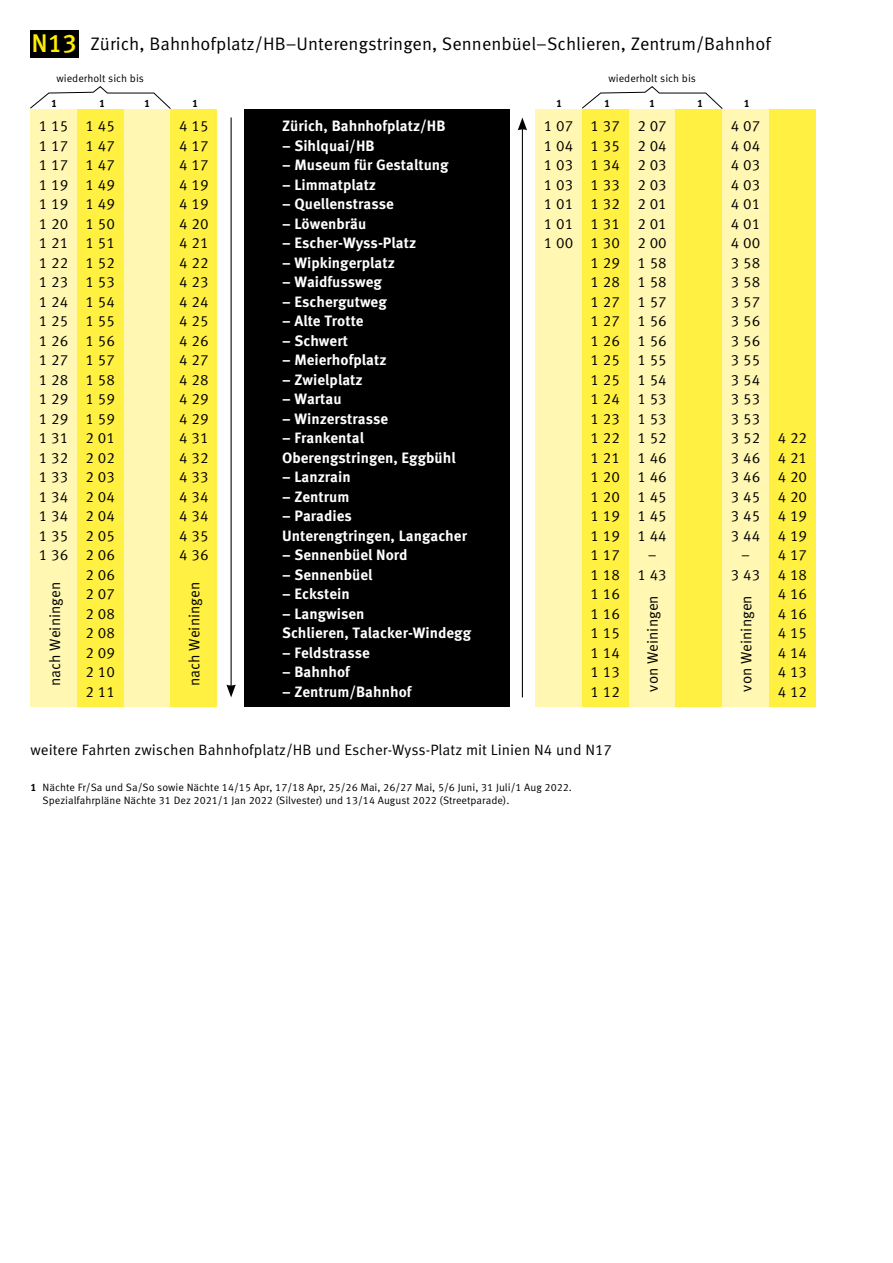
<style>
.page{position:relative;width:893px;height:1263px;background:#fff}
.page>*{position:absolute;margin:0;border:0;box-sizing:border-box;transform-origin:0 0}
.t1{font:18.15px "Meta OT";color:#000}
.t2{font:15px/19.5px "Meta OT";color:#000;text-align:justify}
.t3{font:700 15px/19.5px "Meta OT";color:#fff}
.t4{font:10.65px/12.8px "Meta OT";color:#000}
.t5{font:700 10.65px "Meta OT";color:#000}
.s1{font-weight:500;font-size:25.5px;color:#ffed00}
.s2{font-weight:700}
</style>
<div class="page">
<div style="left:30px;top:109px;width:47px;height:598px;background:#fff7b2"></div>
<div style="left:535px;top:109px;width:47px;height:598px;background:#fff7b2"></div>
<div style="left:124px;top:109px;width:47px;height:598px;background:#fff7b2"></div>
<div style="left:629px;top:109px;width:46px;height:598px;background:#fff7b2"></div>
<div style="left:722px;top:109px;width:47px;height:598px;background:#fff7b2"></div>
<div style="left:77px;top:109px;width:47px;height:598px;background:#fff042"></div>
<div style="left:582px;top:109px;width:47px;height:598px;background:#fff042"></div>
<div style="left:171px;top:109px;width:46px;height:598px;background:#fff042"></div>
<div style="left:675px;top:109px;width:47px;height:598px;background:#fff042"></div>
<div style="left:769px;top:109px;width:47px;height:598px;background:#fff042"></div>
<div style="left:244px;top:110px;width:266px;height:597px;background:#000"></div>
<hr style="left:231px;top:117px;width:1px;height:570px;background:#000">
<svg style="left:226px;top:684px;width:10px;height:13px"></svg>
<hr style="left:522px;top:128px;width:1px;height:569px;background:#000">
<svg style="left:518px;top:117px;width:9px;height:13px"></svg>
<div style="left:30px;top:30px;width:48px;height:27px;background:#000"></div>
<svg style="left:30px;top:86px;width:141px;height:23px"></svg>
<svg style="left:582px;top:86px;width:141px;height:23px"></svg>
<p class="t1" style="left:32px;top:32px;width:741px"><span class="s1">N13</span> Zürich, Bahnhofplatz/HB–Unterengstringen, Sennenbüel–Schlieren, Zentrum/Bahnhof</p>
<p class="t4" style="left:56px;top:72px;width:89px">wiederholt sich bis</p>
<p class="t4" style="left:608px;top:72px;width:89px">wiederholt sich bis</p>
<p class="t5" style="left:51px;top:96px;width:8px">1</p>
<p class="t5" style="left:99px;top:96px;width:8px">1</p>
<p class="t5" style="left:144px;top:96px;width:8px">1</p>
<p class="t5" style="left:192px;top:96px;width:8px">1</p>
<p class="t5" style="left:556px;top:96px;width:8px">1</p>
<p class="t5" style="left:604px;top:96px;width:8px">1</p>
<p class="t5" style="left:649px;top:96px;width:8px">1</p>
<p class="t5" style="left:697px;top:96px;width:8px">1</p>
<p class="t5" style="left:744px;top:96px;width:8px">1</p>
<p class="t3" style="left:282px;top:116px;width:165px">Zürich, Bahnhofplatz/HB</p>
<p class="t3" style="left:282px;top:136px;width:94px">– Sihlquai/HB</p>
<p class="t3" style="left:282px;top:155px;width:168px">– Museum für Gestaltung</p>
<p class="t3" style="left:282px;top:175px;width:96px">– Limmatplatz</p>
<p class="t3" style="left:282px;top:194px;width:113px">– Quellenstrasse</p>
<p class="t3" style="left:282px;top:214px;width:86px">– Löwenbräu</p>
<p class="t3" style="left:282px;top:233px;width:136px">– Escher-Wyss-Platz</p>
<p class="t3" style="left:282px;top:253px;width:114px">– Wipkingerplatz</p>
<p class="t3" style="left:282px;top:272px;width:101px">– Waidfussweg</p>
<p class="t3" style="left:282px;top:292px;width:106px">– Eschergutweg</p>
<p class="t3" style="left:282px;top:311px;width:83px">– Alte Trotte</p>
<p class="t3" style="left:282px;top:331px;width:67px">– Schwert</p>
<p class="t3" style="left:282px;top:350px;width:106px">– Meierhofplatz</p>
<p class="t3" style="left:282px;top:370px;width:82px">– Zwielplatz</p>
<p class="t3" style="left:282px;top:389px;width:61px">– Wartau</p>
<p class="t3" style="left:282px;top:409px;width:108px">– Winzerstrasse</p>
<p class="t3" style="left:282px;top:428px;width:175px">– Frankental<br>Oberengstringen, Eggbühl</p>
<p class="t3" style="left:282px;top:467px;width:70px">– Lanzrain</p>
<p class="t3" style="left:282px;top:487px;width:69px">– Zentrum</p>
<p class="t3" style="left:282px;top:506px;width:186px">– Paradies<br>Unterengtringen, Langacher</p>
<p class="t3" style="left:282px;top:545px;width:127px">– Sennenbüel Nord</p>
<p class="t3" style="left:282px;top:565px;width:92px">– Sennenbüel</p>
<p class="t3" style="left:282px;top:584px;width:69px">– Eckstein</p>
<p class="t3" style="left:282px;top:604px;width:191px">– Langwisen<br>Schlieren, Talacker-Windegg</p>
<p class="t3" style="left:282px;top:643px;width:89px">– Feldstrasse</p>
<p class="t3" style="left:282px;top:662px;width:69px">– Bahnhof</p>
<p class="t3" style="left:282px;top:682px;width:131px">– Zentrum/Bahnhof</p>
<p class="t2" style="left:39px;top:116px;width:31px">1 15<br>1 17<br>1 17<br>1 19<br>1 19<br>1 20<br>1 21<br>1 22<br>1 23<br>1 24<br>1 25<br>1 26<br>1 27<br>1 28<br>1 29<br>1 29<br>1 31<br>1 32<br>1 33<br>1 34<br>1 34<br>1 35<br>1 36</p>
<p class="t2" style="left:544px;top:116px;width:31px">1 07<br>1 04<br>1 03<br>1 03<br>1 01<br>1 01<br>1 00</p>
<p class="t2" style="left:637px;top:116px;width:31px;text-align:center">2 07<br>2 04<br>2 03<br>2 03<br>2 01<br>2 01<br>2 00<br>1 58<br>1 58<br>1 57<br>1 56<br>1 56<br>1 55<br>1 54<br>1 53<br>1 53<br>1 52<br>1 46<br>1 46<br>1 45<br>1 45<br>1 44 –<br>1 43</p>
<p class="t2" style="left:731px;top:116px;width:31px;text-align:center">4 07<br>4 04<br>4 03<br>4 03<br>4 01<br>4 01<br>4 00<br>3 58<br>3 58<br>3 57<br>3 56<br>3 56<br>3 55<br>3 54<br>3 53<br>3 53<br>3 52<br>3 46<br>3 46<br>3 45<br>3 45<br>3 44 –<br>3 43</p>
<p class="t2" style="left:86px;top:116px;width:31px">1 45<br>1 47<br>1 47<br>1 49<br>1 49<br>1 50<br>1 51<br>1 52<br>1 53<br>1 54<br>1 55<br>1 56<br>1 57<br>1 58<br>1 59<br>1 59<br>2 01<br>2 02<br>2 03<br>2 04<br>2 04<br>2 05<br>2 06<br>2 06<br>2 07<br>2 08<br>2 08<br>2 09<br>2 10<br>2 11</p>
<p class="t2" style="left:591px;top:116px;width:31px">1 37<br>1 35<br>1 34<br>1 33<br>1 32<br>1 31<br>1 30<br>1 29<br>1 28<br>1 27<br>1 27<br>1 26<br>1 25<br>1 25<br>1 24<br>1 23<br>1 22<br>1 21<br>1 20<br>1 20<br>1 19<br>1 19<br>1 17<br>1 18<br>1 16<br>1 16<br>1 15<br>1 14<br>1 13<br>1 12</p>
<p class="t2" style="left:179px;top:116px;width:31px">4 15<br>4 17<br>4 17<br>4 19<br>4 19<br>4 20<br>4 21<br>4 22<br>4 23<br>4 24<br>4 25<br>4 26<br>4 27<br>4 28<br>4 29<br>4 29<br>4 31<br>4 32<br>4 33<br>4 34<br>4 34<br>4 35<br>4 36</p>
<p class="t2" style="left:45px;top:686px;width:106px;rotate:-90deg">nach Weiningen</p>
<p class="t2" style="left:185px;top:686px;width:106px;rotate:-90deg">nach Weiningen</p>
<p class="t2" style="left:643px;top:691px;width:98px;rotate:-90deg">von Weiningen</p>
<p class="t2" style="left:737px;top:691px;width:98px;rotate:-90deg">von Weiningen</p>
<p class="t2" style="left:30px;top:740px;width:583px">weitere Fahrten zwischen Bahnhofplatz/HB und Escher-Wyss-Platz mit Linien N4 und N17</p>
<p class="t4" style="left:43px;top:781px;width:531px;text-indent:-12px"><span class="s2">1</span> Nächte Fr/Sa und Sa/So sowie Nächte 14/15 Apr, 17/18 Apr, 25/26 Mai, 26/27 Mai, 5/6 Juni, 31 Juli/1 Aug 2022.<br>Spezialfahrpläne Nächte 31 Dez 2021/1 Jan 2022 (Silvester) und 13/14 August 2022 (Streetparade).</p>
<p class="t2" style="left:778px;top:428px;width:31px">4 22<br>4 21<br>4 20<br>4 20<br>4 19<br>4 19<br>4 17<br>4 18<br>4 16<br>4 16<br>4 15<br>4 14<br>4 13<br>4 12</p>
</div>
